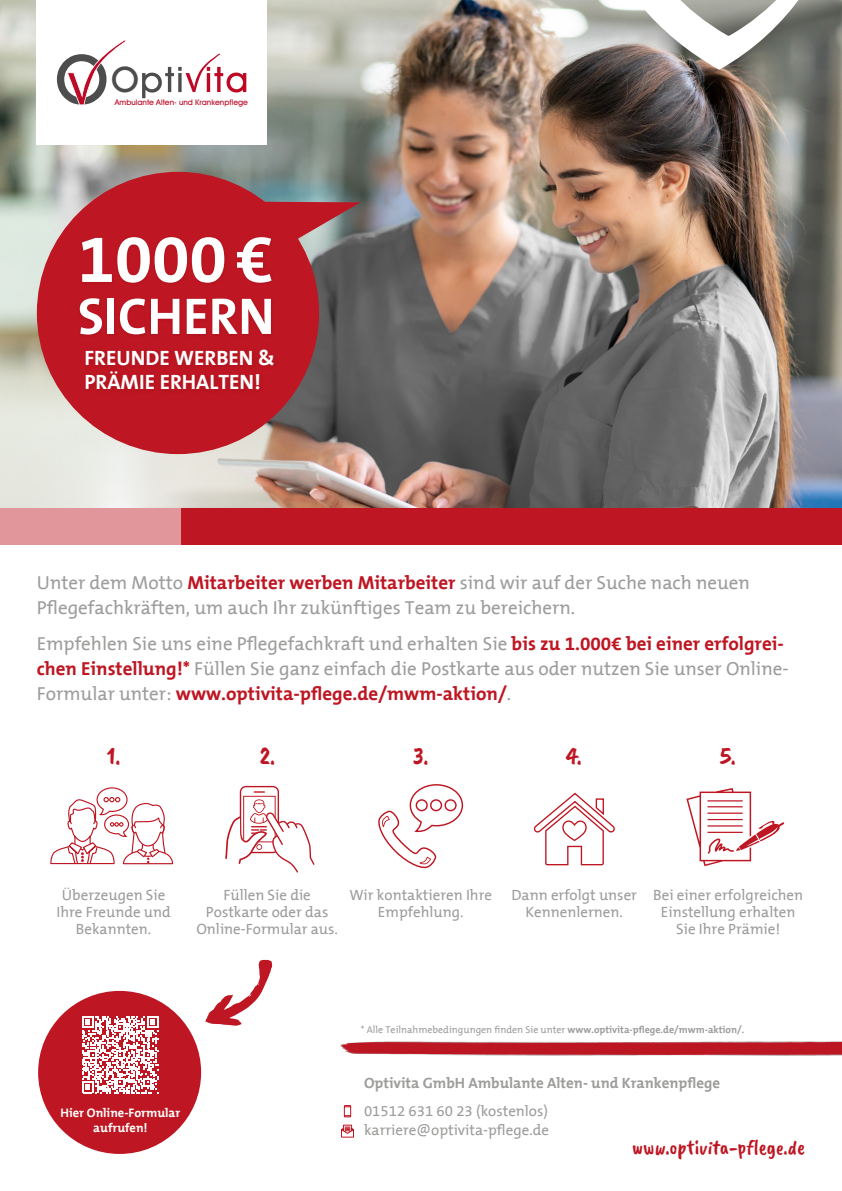
<style>
.page{position:relative;width:842px;height:1191px;background:#fff}
.page>*{position:absolute;margin:0;border:0;box-sizing:border-box;transform-origin:0 0}
.t1{font:700 67.7px "The Mix B7";color:#fff}
.t2{font:700 52px "The Mix B7";color:#fff}
.t3{font:500 35.4px "Avant Garde IT Cby BT";color:#4d4d4d}
.t4{font:25px "Caveat Brush";color:#be1622}
.t5{font:700 21px/24.2px "The Mix B7";color:#fff}
.t6{font:21px "Caveat Brush";color:#be1622}
.t7{font:19px/25px "The Mix B5 Plain";color:#9d9d9c}
.t8{font:700 19px "The Mix B7";color:#be1622}
.t9{font:15px/17px "The Mix B5 Plain";color:#9d9d9c;text-align:center}
.t10{font:700 15px "The Mix B7";color:#9d9d9c}
.t11{font:700 12.5px/14.7px "The Mix B7";color:#fff;text-align:center}
.t12{font:10px "The Mix B5 Plain";color:#9d9d9c}
.t13{font:500 7.9px "Avant Garde IT Cby BT";color:#bd0926}
.s1{font-family:"The Mix B7";font-weight:700;color:#be1622}
.s2{font-family:"The Mix B5 Plain";font-weight:400;color:#9d9d9c}
.s3{font-family:"The Mix B7";font-weight:700}
</style>
<div class="page">
<div style="left:0;top:507px;width:659px;height:37px;background:#e1969c"></div>
<div style="left:182px;top:507px;width:660px;height:37px;background:#be1622"></div>
<img style="left:0;top:0;width:842px;height:507px">
<svg style="left:630px;top:0;width:175px;height:70px"></svg>
<div style="left:37px;top:0;width:230px;height:145px;background:#fff"></div>
<svg style="left:57px;top:40px;width:69px;height:65px"></svg>
<svg style="left:142px;top:53px;width:104px;height:45px"></svg>
<svg style="left:50px;top:787px;width:124px;height:78px"></svg>
<svg style="left:686px;top:788px;width:98px;height:78px"></svg>
<svg style="left:225px;top:786px;width:90px;height:86px"></svg>
<svg style="left:378px;top:784px;width:86px;height:85px"></svg>
<svg style="left:533px;top:792px;width:82px;height:74px"></svg>
<div style="left:38px;top:991px;width:163px;height:163px;background:#be1622;border-radius:50%"></div>
<svg style="left:82px;top:1016px;width:77px;height:77px"></svg>
<svg style="left:205px;top:959px;width:67px;height:66px"></svg>
<img style="left:340px;top:1041px;width:502px;height:15px">
<div style="left:37px;top:172px;width:282px;height:282px;background:#be1622;border-radius:50%"></div>
<svg style="left:266px;top:202px;width:95px;height:43px"></svg>
<div style="left:78px;top:235px;width:197px;height:103px;background:#000;opacity:.1"></div>
<div style="left:82px;top:346px;width:197px;height:49px;background:#b91521"></div>
<svg style="left:344px;top:1105px;width:7px;height:12px"></svg>
<svg style="left:341px;top:1124px;width:13px;height:13px"></svg>
<h3 class="t3" style="left:111px;top:58px;width:29px">O</h3>
<p class="t13" style="left:115px;top:97px;width:135px">Ambulante Alten- und Krankenpflege</p>
<h1 class="t1" style="left:78px;top:223px;width:197px">1000 €</h1>
<h2 class="t2" style="left:78px;top:289px;width:198px">SICHERN</h2>
<p class="t5" style="left:84px;top:347px;width:192px">FREUNDE WERBEN &amp;<br>PRÄMIE ERHALTEN!</p>
<p class="t7" style="left:37px;top:570px;width:715px">Unter dem Motto <span class="s1">Mitarbeiter werben Mitarbeiter</span> sind wir auf der Suche nach neuen<br>Pflegefachkräften, um auch Ihr zukünftiges Team zu bereichern.</p>
<p class="t7" style="left:37px;top:632px;width:753px">Empfehlen Sie uns eine Pflegefachkraft und erhalten Sie <span class="s1">bis zu 1.000€ bei einer erfolgrei&shy;chen Einstellung!*</span> Füllen Sie ganz einfach die Postkarte aus oder nutzen Sie unser Online-</p>
<p class="t8" style="left:37px;top:683px;width:476px"><span class="s2">Formular unter:</span> www.optivita-pflege.de/mwm-aktion/<span class="s2">.</span></p>
<h3 class="t4" style="left:107px;top:741px;width:15px">1.</h3>
<h3 class="t4" style="left:260px;top:741px;width:17px">2.</h3>
<h3 class="t4" style="left:413px;top:741px;width:17px">3.</h3>
<h3 class="t4" style="left:566px;top:741px;width:17px">4.</h3>
<h3 class="t4" style="left:720px;top:741px;width:17px">5.</h3>
<p class="t9" style="left:56px;top:887px;width:116px">Überzeugen Sie<br>Ihre Freunde und<br>Bekannten.</p>
<p class="t9" style="left:196px;top:886px;width:143px">Füllen Sie die<br>Postkarte oder das<br>Online-Formular aus.</p>
<p class="t9" style="left:349px;top:886px;width:144px">Wir kontaktieren Ihre<br>Empfehlung.</p>
<p class="t9" style="left:511px;top:886px;width:127px">Dann erfolgt unser<br>Kennenlernen.</p>
<p class="t9" style="left:653px;top:886px;width:152px">Bei einer erfolgreichen<br>Einstellung erhalten<br>Sie Ihre Prämie!</p>
<p class="t11" style="left:61px;top:1105px;width:121px">Hier Online-Formular aufrufen!</p>
<p class="t12" style="left:361px;top:1024px;width:385px">* Alle Teilnahmebedingungen finden Sie unter <span class="s3">www.optivita-pflege.de/mwm-aktion/.</span></p>
<p class="t10" style="left:364px;top:1075px;width:358px">Optivita GmbH Ambulante Alten- und Krankenpflege</p>
<p class="t9" style="left:364px;top:1102px;width:186px;line-height:18.9px;text-align:left">01512 631 60 23 (kostenlos) karriere@optivita-pflege.de</p>
<p class="t6" style="left:632px;top:1134px;width:174px">www.optivita-pflege.de</p>
</div>
